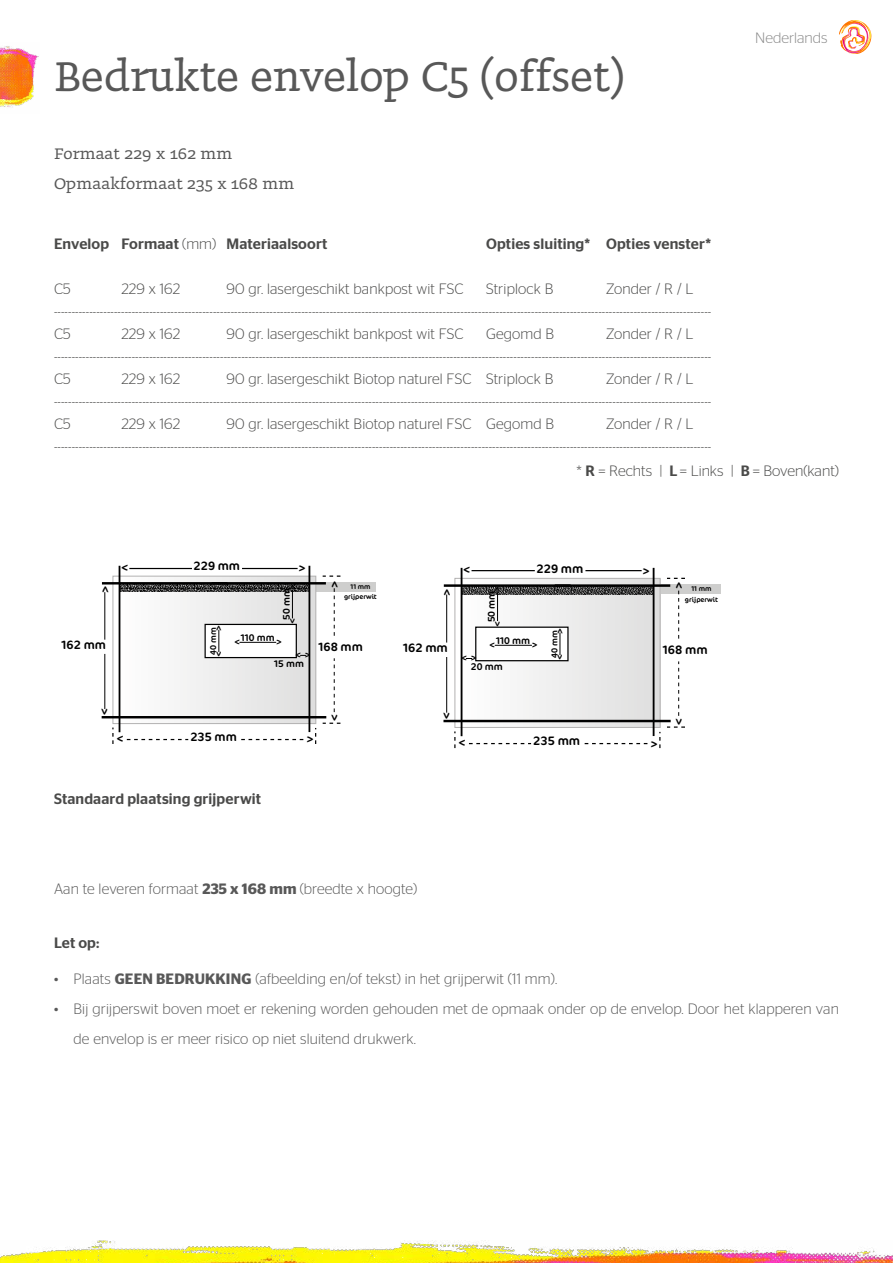
<style>
.page{position:relative;width:893px;height:1263px;background:#fff}
.page>*{position:absolute;margin:0;border:0;box-sizing:border-box;transform-origin:0 0}
.t1{font:48.75px "Doko";color:#585858}
.t2{font:18px/30px "Doko";letter-spacing:.01em;color:#585858}
.t3{font:300 15px/22.5px "Stag Sans";letter-spacing:.01em;color:#4a4a49}
.t4{font:300 15px/30px "Stag Sans";letter-spacing:.01em;color:#585858}
.t5{font:500 15px "Stag Sans";letter-spacing:.01em;color:#4a4a49}
.t6{font:300 15px "Stag Sans";color:#888}
.t7{font:12.3px "Cocon";color:#000}
.t8{font:12.15px "Cocon";color:#000}
.t9{font:9.9px "Cocon";color:#000}
.t10{font:9.75px "Cocon";color:#000}
.t11{font:8.55px "Cocon";color:#000}
.t12{font:7.05px/10.5px "Cocon";color:#000;text-align:center}
.t13{font:6.9px/10.4px "Cocon";color:#000;text-align:center}
.s1{font-weight:300}
.s2{font-weight:500}
.s3{font-weight:600}
</style>
<div class="page">
<img style="left:0;top:1240px;width:893px;height:23px">
<img style="left:0;top:46px;width:39px;height:62px">
<svg style="left:839px;top:20px;width:33px;height:34px"></svg>
<div style="left:616px;top:584px;width:104px;height:10px;background:#cececd"></div>
<svg style="left:469px;top:743px;width:62px;height:1px"></svg>
<svg style="left:584px;top:743px;width:63px;height:1px"></svg>
<svg style="left:678px;top:591px;width:1px;height:48px"></svg>
<svg style="left:678px;top:661px;width:1px;height:55px"></svg>
<svg style="left:667px;top:578px;width:18px;height:1px"></svg>
<svg style="left:667px;top:726px;width:18px;height:2px"></svg>
<svg style="left:456px;top:580px;width:202px;height:146px"></svg>
<div style="left:454px;top:578px;width:206px;height:150px;border:1px solid #b3b2b2"></div>
<hr style="left:444px;top:584px;width:226px;height:3px;background:#000">
<hr style="left:443px;top:720px;width:228px;height:2px;background:#000">
<hr style="left:461px;top:568px;width:1px;height:168px;background:#000">
<hr style="left:653px;top:568px;width:1px;height:168px;background:#000">
<hr style="left:471px;top:570px;width:64px;height:1px;background:#000">
<hr style="left:585px;top:570px;width:57px;height:1px;background:#000">
<hr style="left:446px;top:657px;width:1px;height:56px;background:#000">
<hr style="left:446px;top:594px;width:1px;height:48px;background:#000">
<svg style="left:462px;top:586px;width:190px;height:8px;background:#414141"></svg>
<div style="left:476px;top:627px;width:92px;height:34px;background:#fff"></div>
<div style="left:475px;top:626px;width:94px;height:35px;border:1px solid #000"></div>
<hr style="left:495px;top:645px;width:37px;height:1px;background:#000">
<svg style="left:560px;top:633px;width:1px;height:22px"></svg>
<svg style="left:497px;top:592px;width:1px;height:29px"></svg>
<div style="left:272px;top:582px;width:103px;height:10px;background:#cececd"></div>
<div style="left:113px;top:576px;width:203px;height:147px;background:linear-gradient(to right,#fefefe,#dbdbdb)"></div>
<div style="left:112px;top:576px;width:204px;height:148px;border:1px solid #b3b2b2"></div>
<hr style="left:102px;top:582px;width:224px;height:2px;background:#000">
<hr style="left:102px;top:716px;width:224px;height:2px;background:#000">
<hr style="left:119px;top:566px;width:1px;height:166px;background:#000">
<hr style="left:308px;top:566px;width:2px;height:166px;background:#000">
<hr style="left:129px;top:568px;width:63px;height:1px;background:#000">
<hr style="left:242px;top:568px;width:56px;height:1px;background:#000">
<svg style="left:127px;top:739px;width:61px;height:1px"></svg>
<svg style="left:241px;top:739px;width:62px;height:1px"></svg>
<svg style="left:334px;top:588px;width:1px;height:48px"></svg>
<svg style="left:334px;top:658px;width:1px;height:54px"></svg>
<hr style="left:104px;top:654px;width:1px;height:55px;background:#000">
<hr style="left:104px;top:592px;width:1px;height:48px;background:#000">
<svg style="left:112px;top:727px;width:2px;height:17px"></svg>
<svg style="left:323px;top:575px;width:17px;height:2px"></svg>
<svg style="left:323px;top:723px;width:17px;height:1px"></svg>
<div style="left:205px;top:624px;width:91px;height:33px;background:#fff"></div>
<div style="left:205px;top:624px;width:92px;height:34px;border:1px solid #000"></div>
<svg style="left:120px;top:584px;width:188px;height:8px;background:#3d3d3c"></svg>
<hr style="left:239px;top:642px;width:37px;height:1px;background:#000">
<svg style="left:219px;top:630px;width:1px;height:22px"></svg>
<svg style="left:292px;top:590px;width:1px;height:28px"></svg>
<h1 class="t1" style="left:54px;top:47px;width:572px">Bedrukte envelop C5 (offset)</h1>
<p class="t2" style="left:54px;top:138px;width:242px">Formaat 229 x 162 mm<br>Opmaakformaat 235 x 168 mm</p>
<p class="t6" style="left:755px;top:30px;width:74px">Nederlands</p>
<p class="t5" style="left:54px;top:235px;width:275px">Envelop Formaat <span class="s1">(mm)</span> Materiaalsoort</p>
<p class="t5" style="left:486px;top:235px;width:227px">Opties sluiting* Opties venster*</p>
<p class="t3" style="left:54px;top:278px;width:18px">C5</p>
<p class="t3" style="left:121px;top:278px;width:60px">229 x 162</p>
<p class="t3" style="left:226px;top:278px;width:239px">90 gr. lasergeschikt bankpost wit FSC</p>
<p class="t3" style="left:486px;top:278px;width:69px">Striplock B</p>
<p class="t3" style="left:54px;top:278px;width:659px;text-indent:552px">Zonder / R / L ------------------------------------------------------------------------------------------------------------------------------------------------------------------------------------------<br>C5</p>
<p class="t3" style="left:54px;top:323px;width:659px;text-indent:552px">Zonder / R / L ------------------------------------------------------------------------------------------------------------------------------------------------------------------------------------------<br>C5</p>
<p class="t3" style="left:121px;top:323px;width:60px">229 x 162</p>
<p class="t3" style="left:226px;top:323px;width:239px">90 gr. lasergeschikt bankpost wit FSC</p>
<p class="t3" style="left:486px;top:323px;width:70px">Gegomd B</p>
<p class="t3" style="left:54px;top:368px;width:659px;text-indent:552px">Zonder / R / L ------------------------------------------------------------------------------------------------------------------------------------------------------------------------------------------<br>C5</p>
<p class="t3" style="left:121px;top:368px;width:60px">229 x 162</p>
<p class="t3" style="left:226px;top:368px;width:328px">90 gr. lasergeschikt Biotop naturel FSC Striplock B</p>
<p class="t3" style="left:54px;top:413px;width:659px;text-indent:552px">Zonder / R / L ------------------------------------------------------------------------------------------------------------------------------------------------------------------------------------------</p>
<p class="t3" style="left:576px;top:459px;width:264px">* <span class="s2">R</span> = Rechts | <span class="s2">L</span> = Links | <span class="s2">B</span> = Boven(kant)</p>
<p class="t3" style="left:121px;top:413px;width:60px">229 x 162</p>
<p class="t3" style="left:226px;top:413px;width:329px">90 gr. lasergeschikt Biotop naturel FSC Gegomd B</p>
<p class="t8" style="left:129px;top:576px;width:9px;rotate:-180deg">&gt;</p>
<p class="t8" style="left:194px;top:559px;width:48px">229 mm</p>
<p class="t8" style="left:298px;top:561px;width:9px">&gt;</p>
<p class="t7" style="left:471px;top:580px;width:9px;rotate:-180deg">&gt;</p>
<p class="t7" style="left:536px;top:559px;width:48px">229 mm</p>
<p class="t7" style="left:642px;top:561px;width:9px">&gt;</p>
<p class="t8" style="left:98px;top:593px;width:9px;rotate:-90deg">&gt;</p>
<p class="t8" style="left:62px;top:638px;width:46px">162 mm</p>
<p class="t10" style="left:213px;top:631px;width:7px;rotate:-90deg">&gt;</p>
<p class="t10" style="left:225px;top:651px;width:7px;rotate:90deg">&gt;</p>
<p class="t11" style="left:208px;top:655px;width:29px;rotate:-90deg">40 mm</p>
<p class="t10" style="left:286px;top:590px;width:7px;rotate:-90deg">&gt;</p>
<p class="t10" style="left:298px;top:618px;width:7px;rotate:90deg">&gt;</p>
<p class="t10" style="left:281px;top:620px;width:33px;rotate:-90deg">50 mm</p>
<p class="t10" style="left:241px;top:632px;width:43px">110 mm &gt;</p>
<p class="t10" style="left:240px;top:648px;width:7px;rotate:180deg">&gt;</p>
<p class="t10" style="left:301px;top:661px;width:7px;rotate:180deg">&gt;</p>
<p class="t10" style="left:305px;top:649px;width:7px">&gt;</p>
<p class="t10" style="left:274px;top:657px;width:31px">15 mm</p>
<p class="t8" style="left:327px;top:588px;width:9px;rotate:-90deg">&gt;</p>
<p class="t13" style="left:344px;top:581px;width:34px">11 mm grijperwit</p>
<p class="t8" style="left:318px;top:640px;width:46px">168 mm</p>
<p class="t7" style="left:438px;top:596px;width:9px;rotate:-90deg">&gt;</p>
<p class="t7" style="left:403px;top:639px;width:46px">162 mm</p>
<p class="t9" style="left:490px;top:592px;width:7px;rotate:-90deg">&gt;</p>
<p class="t9" style="left:505px;top:621px;width:7px;rotate:90deg">&gt;</p>
<p class="t9" style="left:484px;top:622px;width:33px;rotate:-90deg">50 mm</p>
<p class="t9" style="left:467px;top:666px;width:7px;rotate:180deg">&gt;</p>
<p class="t9" style="left:471px;top:651px;width:7px">&gt;</p>
<p class="t9" style="left:496px;top:633px;width:43px">110 mm &gt;</p>
<p class="t9" style="left:495px;top:653px;width:7px;rotate:180deg">&gt;</p>
<p class="t9" style="left:471px;top:659px;width:33px">20 mm</p>
<p class="t9" style="left:552px;top:633px;width:7px;rotate:-90deg">&gt;</p>
<p class="t9" style="left:567px;top:654px;width:7px;rotate:90deg">&gt;</p>
<p class="t11" style="left:548px;top:658px;width:29px;rotate:-90deg">40 mm</p>
<p class="t7" style="left:670px;top:589px;width:9px;rotate:-90deg">&gt;</p>
<p class="t12" style="left:685px;top:583px;width:35px">11 mm grijperwit</p>
<p class="t7" style="left:663px;top:641px;width:46px">168 mm</p>
<p class="t8" style="left:112px;top:708px;width:9px;rotate:90deg">&gt;</p>
<p class="t8" style="left:342px;top:714px;width:9px;rotate:90deg">&gt;</p>
<p class="t7" style="left:456px;top:712px;width:9px;rotate:90deg">&gt;</p>
<p class="t7" style="left:688px;top:718px;width:9px;rotate:90deg">&gt;</p>
<p class="t8" style="left:124px;top:746px;width:9px;rotate:-180deg">&gt;</p>
<p class="t8" style="left:190px;top:730px;width:48px">235 mm</p>
<p class="t8" style="left:306px;top:732px;width:9px">&gt;</p>
<p class="t7" style="left:466px;top:752px;width:9px;rotate:-180deg">&gt;</p>
<p class="t7" style="left:533px;top:732px;width:49px">235 mm</p>
<p class="t7" style="left:651px;top:734px;width:9px">&gt;</p>
<p class="t5" style="left:54px;top:790px;width:209px">Standaard plaatsing grijperwit</p>
<p class="t4" style="left:54px;top:874px;width:365px">Aan te leveren formaat <span class="s3">235 x 168 mm</span> (breedte x hoogte)</p>
<p class="t5" style="left:54px;top:934px;width:47px">Let op:</p>
<p class="t4" style="left:54px;top:964px;width:505px">• Plaats <span class="s3">GEEN BEDRUKKING</span> (afbeelding en/of tekst) in het grijperwit (11 mm).</p>
<p class="t4" style="left:73px;top:994px;width:767px;text-indent:-19px">• Bij grijperswit boven moet er rekening worden gehouden met de opmaak onder op de envelop. Door het klapperen van de envelop is er meer risico op niet sluitend drukwerk.</p>
</div>
